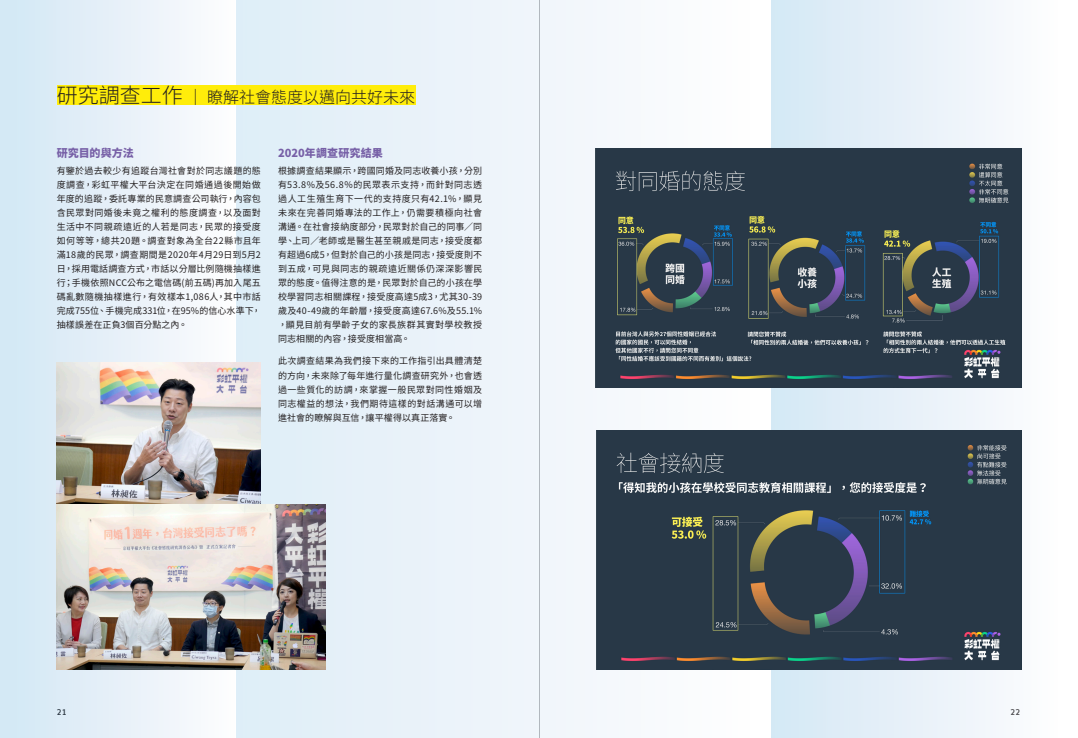
<style>
.page{position:relative;width:1078px;height:738px;background:#fff}
.page>*{position:absolute;margin:0;border:0;box-sizing:border-box;transform-origin:0 0}
.t1{font:300 16px "Noto Sans CJ Ktc";color:#231f20}
.t2{font:900 11px "Noto Sans CJ Ktc";letter-spacing:.005em;color:#7760a7}
.t3{font:9px/14px "Noto Sans CJ Ktc";letter-spacing:.025em;color:#231f20;text-align:justify}
.t4{font:700 8px "Muli";color:#231f20}
.s1{font-size:21px}
</style>
<div class="page">
<div style="left:0;top:0;width:235px;height:737px;background:linear-gradient(to right,#d1e6f4,#fdfcfe)"></div>
<div style="left:236px;top:0;width:515px;height:737px;background:linear-gradient(to right,#deedf7,#fefdfe)"></div>
<div style="left:771px;top:0;width:287px;height:737px;background:linear-gradient(to right,#d5e9f6,#faf9fb)"></div>
<div style="left:57px;top:85px;width:359px;height:20px;background:#ffed0a"></div>
<img style="left:57px;top:362px;width:204px;height:142px">
<img style="left:57px;top:504px;width:268px;height:165px">
<img style="left:595px;top:148px;width:425px;height:239px">
<img style="left:596px;top:430px;width:424px;height:239px">
<hr style="left:539px;top:0;width:1px;height:737px;background:#bcbdc0">
<h2 class="t1" style="left:57px;top:88px;width:360px"><span class="s1">研究調查工作</span> ｜ 瞭解社會態度以邁向共好未來</h2>
<h4 class="t2" style="left:57px;top:146px;width:78px">研究目的與方法</h4>
<p class="t3" style="left:57px;top:163px;width:206px">有鑒於過去較少有追蹤台灣社會對於同志議題的態度調查，彩虹平權大平台決定在同婚通過後開始做年度的追蹤，委託專業的民意調查公司執行，內容包含民眾對同婚後未竟之權利的態度調查，以及面對生活中不同親疏遠近的人若是同志，民眾的接受度如何等等，總共20題。調查對象為全台22縣市且年滿18歲的民眾，調查期間是2020年4月29日到5月2日，採用電話調查方式，市話以分層比例隨機抽樣進行；手機依照NCC公布之電信碼(前五碼)再加入尾五碼亂數隨機抽樣進行，有效樣本1,086人，其中市話完成755位、手機完成331位，在95%的信心水準下，抽樣誤差在正負3個百分點之內。</p>
<h4 class="t2" style="left:278px;top:146px;width:106px">2020年調查研究結果</h4>
<p class="t3" style="left:278px;top:163px;width:206px">根據調查結果顯示，跨國同婚及同志收養小孩，分別有53.8%及56.8％的民眾表示支持，而針對同志透過人工生殖生育下一代的支持度只有42.1%，顯見未來在完善同婚專法的工作上，仍需要積極向社會溝通。在社會接納度部分，民眾對於自己的同事／同學、上司／老師或是醫生甚至親戚是同志，接受度都有超過6成5，但對於自己的小孩是同志，接受度則不到五成，可見與同志的親疏遠近關係仍深深影響民眾的態度。值得注意的是，民眾對於自己的小孩在學校學習同志相關課程，接受度高達5成3，尤其30-39歲及40-49歲的年齡層，接受度高達67.6%及55.1%，顯見目前有學齡子女的家長族群其實對學校教授同志相關的內容，接受度相當高。</p>
<p class="t3" style="left:278px;top:354px;width:206px">此次調查結果為我們接下來的工作指引出具體清楚的方向，未來除了每年進行量化調查研究外，也會透過一些質化的訪調，來掌握一般民眾對同性婚姻及同志權益的想法，我們期待這樣的對話溝通可以增進社會的瞭解與互信，讓平權得以真正落實。</p>
<p class="t4" style="left:57px;top:705px;width:11px">21</p>
<p class="t4" style="left:1010px;top:705px;width:11px">22</p>
</div>
